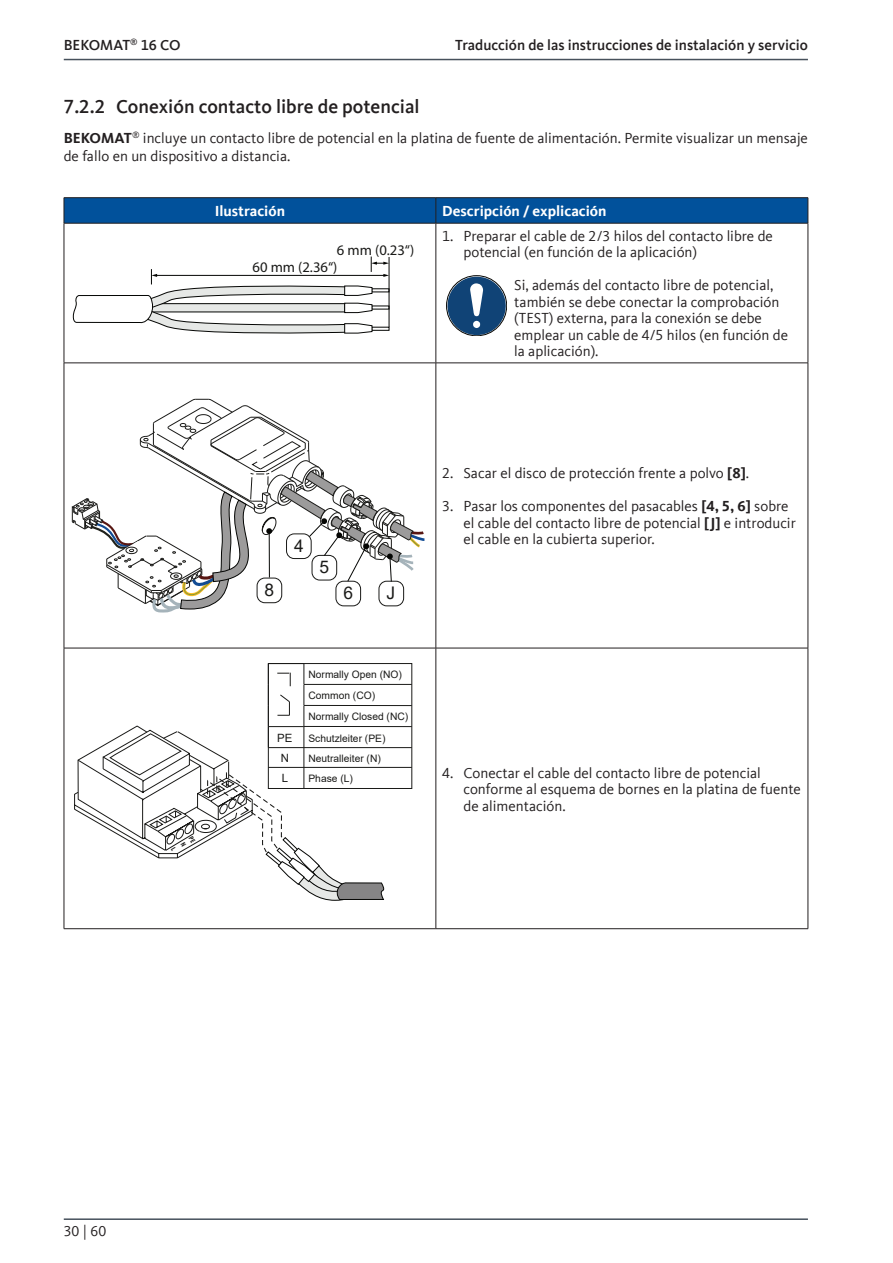
<style>
.page{position:relative;width:893px;height:1263px;background:#fff}
.page>*{position:absolute;margin:0;border:0;box-sizing:border-box;transform-origin:0 0}
.t1{font:500 19.5px "Kievit Offc Pro";color:#231f20}
.t2{font:17.4px "Arial";color:#1a1a18}
.S_-_BODY{font:15px/16.5px "Kievit Offc Pro";color:#231f20}
.B_-_BODY{font:15px/18px "Kievit Offc Pro";color:#231f20}
.t3{font:500 15px "Kievit Offc Pro";color:#231f20}
.T_-_HEADLINE_LEFT_WH{font:700 15px "Kievit Offc Pro";color:#fff}
.T_-_HEADLINE_MID_WHI{font:700 15px "Kievit Offc Pro";color:#fff}
.t4{font:14.7px/16.6px "Myriad Pro";color:#1a1a18}
.t5{font:11.4px "Arial";color:#1a1a18}
.t6{font:10.2px/21px "Arial";color:#1a1a18}
.s1{font-weight:700}
</style>
<div class="page">
<hr style="left:64px;top:59px;width:744px;height:1px;background:#47515c">
<hr style="left:64px;top:1218px;width:744px;height:2px;background:#47515c">
<hr style="left:64px;top:223px;width:1px;height:140px;background:#231f20">
<hr style="left:436px;top:223px;width:1px;height:140px;background:#231f20">
<hr style="left:808px;top:223px;width:1px;height:140px;background:#231f20">
<hr style="left:64px;top:363px;width:372px;height:1px;background:#231f20">
<hr style="left:64px;top:363px;width:1px;height:285px;background:#231f20">
<hr style="left:436px;top:363px;width:372px;height:1px;background:#231f20">
<hr style="left:436px;top:363px;width:1px;height:285px;background:#231f20">
<hr style="left:808px;top:363px;width:1px;height:285px;background:#231f20">
<hr style="left:64px;top:648px;width:372px;height:1px;background:#231f20">
<hr style="left:64px;top:648px;width:1px;height:280px;background:#231f20">
<hr style="left:436px;top:648px;width:372px;height:1px;background:#231f20">
<hr style="left:436px;top:648px;width:1px;height:280px;background:#231f20">
<hr style="left:808px;top:648px;width:1px;height:280px;background:#231f20">
<hr style="left:64px;top:928px;width:372px;height:1px;background:#231f20">
<hr style="left:436px;top:928px;width:372px;height:1px;background:#231f20">
<hr style="left:64px;top:197px;width:372px;height:1px;background:#231f20">
<hr style="left:436px;top:197px;width:372px;height:1px;background:#231f20">
<svg style="left:64px;top:198px;width:745px;height:25px;background:#014f98"></svg>
<hr style="left:64px;top:223px;width:372px;height:1px;background:#231f20">
<hr style="left:436px;top:223px;width:372px;height:1px;background:#231f20">
<hr style="left:389px;top:257px;width:1px;height:70px;background:#040503">
<svg style="left:72px;top:257px;width:317px;height:77px"></svg>
<svg style="left:72px;top:398px;width:353px;height:215px"></svg>
<hr style="left:304px;top:705px;width:108px;height:1px;background:#1a1a18">
<hr style="left:304px;top:726px;width:108px;height:1px;background:#1a1a18">
<hr style="left:268px;top:747px;width:144px;height:1px;background:#1a1a18">
<hr style="left:268px;top:767px;width:144px;height:1px;background:#1a1a18">
<div style="left:268px;top:663px;width:144px;height:126px;border:1px solid #1a1a18"></div>
<hr style="left:304px;top:684px;width:108px;height:1px;background:#1a1a18">
<svg style="left:446px;top:276px;width:61px;height:60px"></svg>
<svg style="left:74px;top:664px;width:314px;height:237px"></svg>
<p class="t3" style="left:64px;top:36px;width:118px">BEKOMAT<sup>®</sup> 16 CO</p>
<p class="t3" style="left:455px;top:36px;width:354px">Traducción de las instrucciones de instalación y servicio</p>
<p class="t1" style="left:64px;top:94px;width:357px">7.2.2 Conexión contacto libre de potencial</p>
<p class="B_-_BODY" style="left:64px;top:129px;width:746px"><span class="s1">BEKOMAT</span><sup>®</sup> incluye un contacto libre de potencial en la platina de fuente de alimentación. Permite visualizar un mensaje de fallo en un dispositivo a distancia.</p>
<p class="T_-_HEADLINE_MID_WHI" style="left:215px;top:202px;width:72px">Ilustración</p>
<p class="T_-_HEADLINE_LEFT_WH" style="left:442px;top:202px;width:166px">Descripción / explicación</p>
<p class="t4" style="left:253px;top:242px;width:163px;text-indent:84px">6 mm (0.23“)<br>60 mm (2.36“)</p>
<p class="S_-_BODY" style="left:463px;top:228px;width:311px;text-indent:-21px">1. Preparar el cable de 2/3 hilos del contacto libre de potencial (en función de la aplicación)</p>
<p class="S_-_BODY" style="left:514px;top:277px;width:275px">Si, además del contacto libre de potencial, también se debe conectar la comprobación (TEST) externa, para la conexión se debe emplear un cable de 4/5 hilos (en función de la aplicación).</p>
<p class="t2" style="left:294px;top:534px;width:11px">4</p>
<p class="t2" style="left:319px;top:555px;width:11px">5</p>
<p class="t2" style="left:265px;top:578px;width:11px">8</p>
<p class="t2" style="left:343px;top:581px;width:11px">6</p>
<p class="t2" style="left:386px;top:581px;width:10px">J</p>
<p class="t6" style="left:308px;top:664px;width:101px">Normally Open (NO)<br>Common (CO)<br>Normally Closed (NC)</p>
<p class="S_-_BODY" style="left:442px;top:465px;width:308px">2. Sacar el disco de protección frente a polvo <span class="s1">[8]</span>.</p>
<p class="S_-_BODY" style="left:463px;top:498px;width:334px;text-indent:-21px">3. Pasar los componentes del pasacables <span class="s1">[4, 5, 6]</span> sobre el cable del contacto libre de potencial <span class="s1">[J]</span> e introducir el cable en la cubierta superior.</p>
<p class="S_-_BODY" style="left:64px;top:1223px;width:44px">30 | 60</p>
<p class="t5" style="left:277px;top:730px;width:17px">PE</p>
<p class="t5" style="left:282px;top:770px;width:8px">L</p>
<p class="t5" style="left:281px;top:750px;width:10px">N</p>
<p class="t6" style="left:308px;top:727px;width:79px">Schutzleiter (PE)</p>
<p class="t6" style="left:308px;top:768px;width:46px">Phase (L)</p>
<p class="S_-_BODY" style="left:463px;top:764px;width:339px;text-indent:-21px">4. Conectar el cable del contacto libre de potencial conforme al esquema de bornes en la platina de fuente de alimentación.</p>
<p class="t6" style="left:308px;top:748px;width:74px">Neutralleiter (N)</p>
</div>
